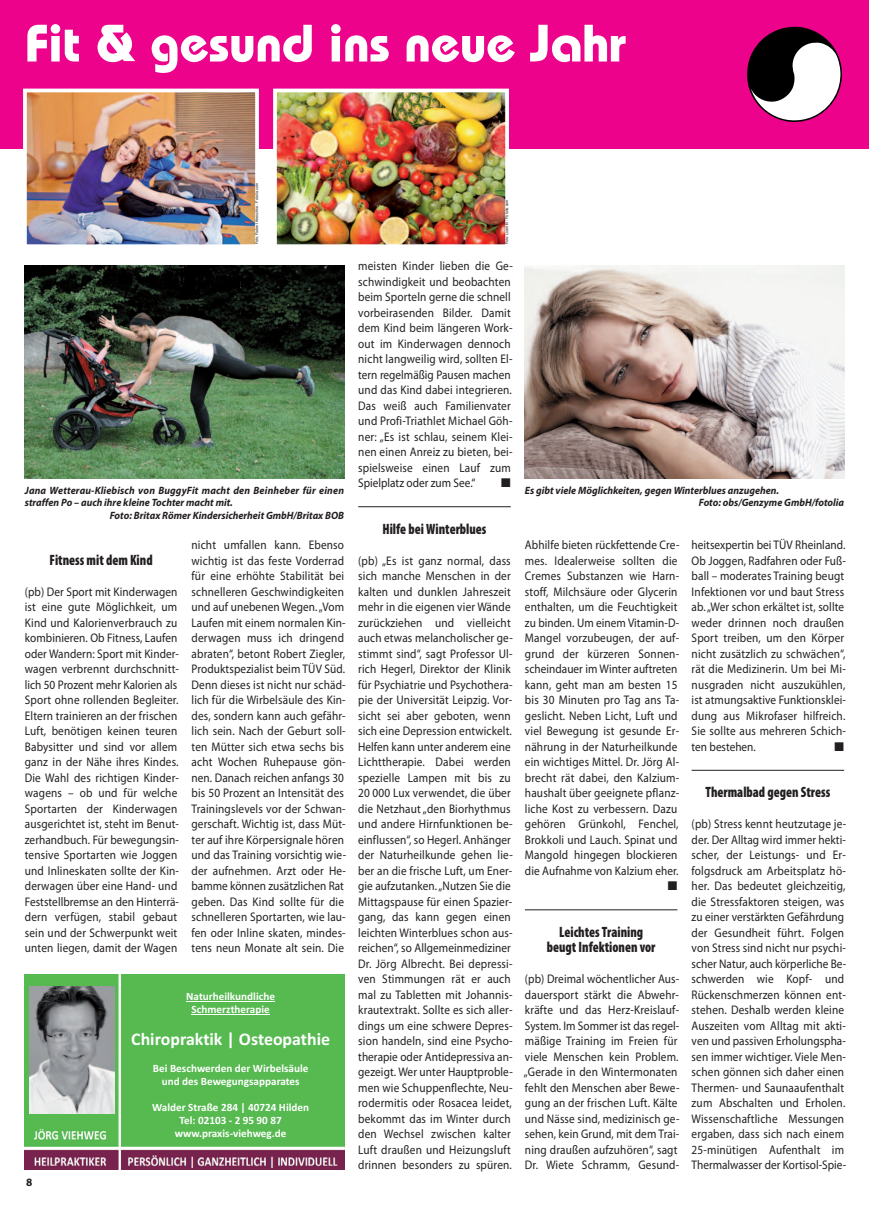
<style>
.page{position:relative;width:869px;height:1205px;background:#fff}
.page>*{position:absolute;margin:0;border:0;box-sizing:border-box;transform-origin:0 0}
.t1{font:700 52.5px "Bauhaus";color:#fff}
.t2{font:17.88px "Calibri Bold+T42";color:#fff}
.t3{font:900 condensed 15px/15.5px "Myriad Pro";color:#231f20;text-align:center;scale:.9 1}
.t4{font:12.5px/15.5px "Myriad Pro";letter-spacing:.015em;color:#231f20;scale:.9 1}
.t5{font:12.5px "Zapf Dingbats ITC";color:#231f20}
.t6{font:11.12px/13.4px "Calibri Bold+T42";color:#fff;text-align:center}
.t7{font:italic 700 10.62px/12.5px "Myriad Pro";color:#231f20;scale:.95 1}
.t8{font:3.75px "Helvetica";color:#231f20}
</style>
<div class="page">
<hr style="left:358px;top:506px;width:152px;height:1px;background:#231f20">
<hr style="left:524px;top:909px;width:153px;height:1px;background:#231f20">
<hr style="left:691px;top:770px;width:152px;height:1px;background:#231f20">
<div style="left:0;top:0;width:868px;height:149px;background:#ed028c"></div>
<img style="left:28px;top:94px;width:226px;height:149px">
<div style="left:23px;top:89px;width:236px;height:159px;border:4px solid #fff"></div>
<img style="left:278px;top:94px;width:225px;height:149px">
<div style="left:273px;top:89px;width:235px;height:159px;border:4px solid #fff"></div>
<svg style="left:747px;top:26px;width:95px;height:96px"></svg>
<img style="left:25px;top:266px;width:319px;height:212px">
<img style="left:524px;top:266px;width:319px;height:212px">
<img style="left:25px;top:974px;width:319px;height:195px">
<div style="left:123px;top:974px;width:221px;height:172px;background:#56ba50"></div>
<hr style="left:186px;top:1001px;width:89px;height:1px;background:#fff">
<hr style="left:191px;top:1014px;width:78px;height:1px;background:#fff">
<img style="left:29px;top:986px;width:86px;height:127px">
<h1 class="t1" style="left:25px;top:25px;width:602px">Fit &amp; gesund ins neue Jahr</h1>
<p class="t8" style="left:255px;top:244px;width:63px;rotate:-90deg">Foto: Robert Kneschke - Fotolia.com</p>
<p class="t7" style="left:25px;top:484px;width:337px">Jana Wetterau-Kliebisch von BuggyFit macht den Beinheber für einen</p>
<p class="t7" style="left:25px;top:497px;width:220px">straffen Po – auch ihre kleine Tochter macht mit.</p>
<p class="t7" style="left:110px;top:509px;width:248px">Foto: Britax Römer Kindersicherheit GmbH/Britax BOB</p>
<p class="t3" style="left:49px;top:553px;width:116px">Fitness mit dem Kind</p>
<p class="t4" style="left:25px;top:585px;width:173px">(pb) Der Sport mit Kinderwagen ist eine gute Möglichkeit, um<br>Kind und Kalorienverbrauch zu kombinieren. Ob Fitness, Laufen oder Wandern: Sport mit Kinder&shy;wagen verbrennt durchschnitt&shy;lich 50 Prozent mehr Kalorien als<br>Sport ohne rollenden Begleiter.<br>Eltern trainieren an der frischen<br>Luft, benötigen keinen teuren<br>Babysitter und sind vor allem ganz in der Nähe ihres Kindes.<br>Die Wahl des richtigen Kinder&shy;wagens – ob und für welche<br>Sportarten der Kinderwagen ausgerichtet ist, steht im Benut&shy;zerhandbuch. Für bewegungsin&shy;tensive Sportarten wie Joggen und Inlineskaten sollte der Kin&shy;derwagen über eine Hand- und<br>Feststellbremse an den Hinterrä&shy;dern verfügen, stabil gebaut sein und der Schwerpunkt weit unten liegen, damit der Wagen</p>
<p class="t4" style="left:191px;top:538px;width:173px">nicht umfallen kann. Ebenso wichtig ist das feste Vorderrad für eine erhöhte Stabilität bei schnelleren Geschwindigkeiten und auf unebenen Wegen. „Vom<br>Laufen mit einem normalen Kin&shy;derwagen muss ich dringend abraten“, betont Robert Ziegler,<br>Produktspezialist beim TÜV Süd.<br>Denn dieses ist nicht nur schäd&shy;lich für die Wirbelsäule des Kin&shy;des, sondern kann auch gefähr&shy;lich sein. Nach der Geburt soll&shy;ten Mütter sich etwa sechs bis acht Wochen Ruhepause gön&shy;nen. Danach reichen anfangs 30 bis 50 Prozent an Intensität des<br>Trainingslevels vor der Schwan&shy;gerschaft. Wichtig ist, dass Müt&shy;ter auf ihre Körpersignale hören und das Training vorsichtig wie&shy;der aufnehmen. Arzt oder He&shy;bamme können zusätzlichen Rat geben. Das Kind sollte für die schnelleren Sportarten, wie lau&shy;fen oder Inline skaten, mindes&shy;tens neun Monate alt sein. Die</p>
<p class="t6" style="left:186px;top:990px;width:90px">Naturheilkundliche<br>Schmerztherapie</p>
<h2 class="t2" style="left:131px;top:1032px;width:200px">Chiropraktik | Osteopathie</h2>
<p class="t6" style="left:153px;top:1062px;width:157px">Bei Beschwerden der Wirbelsäule und des Bewegungsapparates</p>
<p class="t6" style="left:152px;top:1101px;width:158px">Walder Straße 284 | 40724 Hilden<br>Tel: 02103 - 2 95 90 87 www.praxis-viehweg.de</p>
<p class="t8" style="left:505px;top:244px;width:46px;rotate:-90deg">Foto: Lsantilli - Fotolia.com</p>
<p class="t4" style="left:358px;top:259px;width:173px">meisten Kinder lieben die Ge&shy;schwindigkeit und beobachten beim Sporteln gerne die schnell vorbeirasenden Bilder. Damit dem Kind beim längeren Work - out im Kinderwagen dennoch nicht langweilig wird, sollten El&shy;tern regelmäßig Pausen machen und das Kind dabei integrieren.<br>Das weiß auch Familienvater und Profi-Triathlet Michael Göh&shy;ner: „Es ist schlau, seinem Klei&shy;nen einen Anreiz zu bieten, bei&shy;spielsweise einen Lauf zum<br>Spielplatz oder zum See.“</p>
<p class="t5" style="left:501px;top:478px;width:11px">■</p>
<p class="t3" style="left:382px;top:522px;width:117px">Hilfe bei Winterblues</p>
<p class="t4" style="left:358px;top:554px;width:173px">(pb) „Es ist ganz normal, dass sich manche Menschen in der kalten und dunklen Jahreszeit mehr in die eigenen vier Wände zurückziehen und vielleicht auch etwas melancholischer ge&shy;stimmt sind“, sagt Professor Ul&shy;rich Hegerl, Direktor der Klinik für Psychiatrie und Psychothera&shy;pie der Universität Leipzig. Vor&shy;sicht sei aber geboten, wenn sich eine Depression entwickelt.<br>Helfen kann unter anderem eine<br>Lichttherapie. Dabei werden spezielle Lampen mit bis zu<br>20 000 Lux verwendet, die über die Netzhaut „den Biorhythmus und andere Hirnfunktionen be&shy;einflussen“, so Hegerl. Anhänger der Naturheilkunde gehen lie&shy;ber an die frische Luft, um Ener&shy;gie aufzutanken. „Nutzen Sie die<br>Mittagspause für einen Spazier&shy;gang, das kann gegen einen leichten Winterblues schon aus&shy;reichen“, so Allgemeinmediziner<br>Dr. Jörg Albrecht. Bei depressi&shy;ven Stimmungen rät er auch mal zu Tabletten mit Johannis&shy;krautextrakt. Sollte es sich aller&shy;dings um eine schwere Depres&shy;sion handeln, sind eine Psycho&shy;therapie oder Antidepressiva an&shy;gezeigt. Wer unter Hauptproble&shy;men wie Schuppenflechte, Neu&shy;rodermitis oder Rosacea leidet, bekommt das im Winter durch den Wechsel zwischen kalter<br>Luft draußen und Heizungsluft drinnen besonders zu spüren.</p>
<p class="t7" style="left:698px;top:484px;width:154px;text-indent:-174px">Es gibt viele Möglichkeiten, gegen Winterblues anzugehen.<br>Foto: obs/Genzyme GmbH/fotolia</p>
<p class="t4" style="left:524px;top:538px;width:173px">Abhilfe bieten rückfettende Cre&shy;mes. Idealerweise sollten die<br>Cremes Substanzen wie Harn&shy;stoff, Milchsäure oder Glycerin enthalten, um die Feuchtigkeit zu binden. Um einem Vitamin-D-<br>Mangel vorzubeugen, der auf&shy;grund der kürzeren Sonnen&shy;scheindauer im Winter auftreten kann, geht man am besten 15 bis 30 Minuten pro Tag ans Ta&shy;geslicht. Neben Licht, Luft und viel Bewegung ist gesunde Er&shy;nährung in der Naturheilkunde ein wichtiges Mittel. Dr. Jörg Al&shy;brecht rät dabei, den Kalzium&shy;haushalt über geeignete pflanz&shy;liche Kost zu verbessern. Dazu gehören Grünkohl, Fenchel,<br>Brokkoli und Lauch. Spinat und<br>Mangold hingegen blockieren die Aufnahme von Kalzium eher.</p>
<p class="t5" style="left:667px;top:881px;width:11px">■</p>
<p class="t3" style="left:546px;top:925px;width:122px">Leichtes Training beugt Infektionen vor</p>
<p class="t4" style="left:523px;top:972px;width:174px">(pb) Dreimal wöchentlicher Aus&shy;dauersport stärkt die Abwehr&shy;kräfte und das Herz-Kreislauf-<br>System. Im Sommer ist das regel&shy;mäßige Training im Freien für viele Menschen kein Problem. „Gerade in den Wintermonaten fehlt den Menschen aber Bewe&shy;gung an der frischen Luft. Kälte und Nässe sind, medizinisch ge&shy;sehen, kein Grund, mit dem Trai&shy;ning draußen aufzuhören“, sagt<br>Dr. Wiete Schramm, Gesund-</p>
<p class="t4" style="left:691px;top:538px;width:173px">heitsexpertin bei TÜV Rheinland.<br>Ob Joggen, Radfahren oder Fuß&shy;ball – moderates Training beugt<br>Infektionen vor und baut Stress ab. „Wer schon erkältet ist, sollte weder drinnen noch draußen<br>Sport treiben, um den Körper nicht zusätzlich zu schwächen“, rät die Medizinerin. Um bei Mi&shy;nusgraden nicht auszukühlen, ist atmungsaktive Funktionsklei&shy;dung aus Mikrofaser hilfreich.<br>Sie sollte aus mehreren Schich&shy;ten bestehen.</p>
<p class="t5" style="left:834px;top:742px;width:11px">■</p>
<p class="t3" style="left:705px;top:786px;width:140px">Thermalbad gegen Stress</p>
<p class="t4" style="left:691px;top:817px;width:173px">(pb) Stress kennt heutzutage je&shy;der. Der Alltag wird immer hekti&shy;scher, der Leistungs- und Er&shy;folgsdruck am Arbeitsplatz hö&shy;her. Das bedeutet gleichzeitig, die Stressfaktoren steigen, was zu einer verstärkten Gefährdung der Gesundheit führt. Folgen von Stress sind nicht nur psychi&shy;scher Natur, auch körperliche Be&shy;schwerden wie Kopf- und<br>Rückenschmerzen können ent&shy;stehen. Deshalb werden kleine<br>Auszeiten vom Alltag mit akti&shy;ven und passiven Erholungspha&shy;sen immer wichtiger. Viele Men&shy;schen gönnen sich daher einen<br>Thermen- und Saunaaufenthalt zum Abschalten und Erholen.<br>Wissenschaftliche Messungen ergaben, dass sich nach einem<br>25-minütigen Aufenthalt im<br>Thermalwasser der Kortisol-Spie-</p>
</div>
